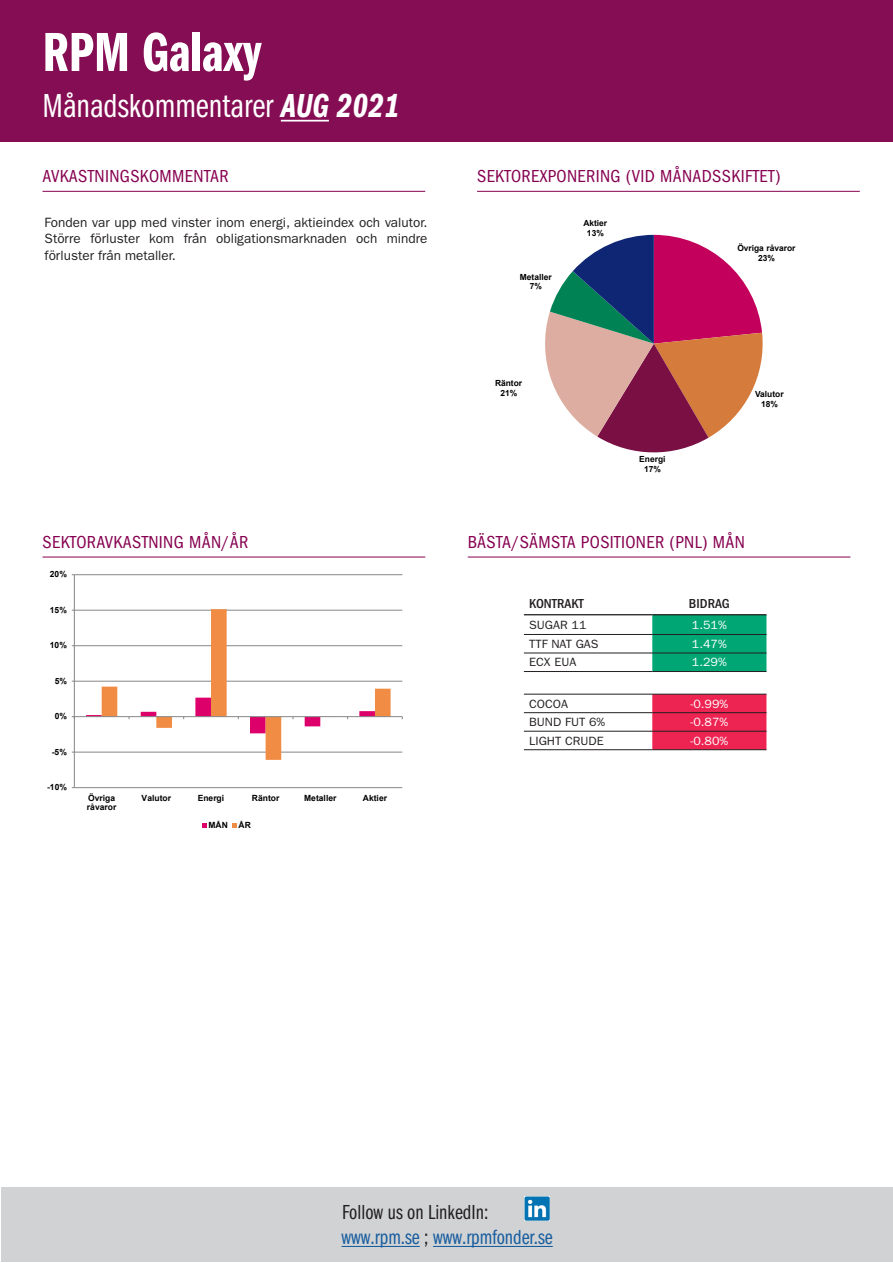
<style>
.page{position:relative;width:893px;height:1263px;background:#fff}
.page>*{position:absolute;margin:0;border:0;box-sizing:border-box;transform-origin:0 0}
.t1{font:57px "ITC Franklin Gothic Std Dm Cp";color:#fff}
.t2{font:34.5px "ITC Franklin Gothic Std Bk Cp";color:#fff}
.t3{font:21px/25.2px "ITC Franklin Gothic Std Bk Cp";color:#175d9e}
.Factsheet_Header{font:condensed 18px "ITC Franklin Gothic Std";letter-spacing:.02em;color:#860150}
.t4{font:13.5px/16.2px "ITC Franklin Gothic Std";color:#231f20;text-align:justify}
.t5{font:500 condensed 13.5px "ITC Franklin Gothic Std";color:#231f20;scale:1.04 1}
.t6{font:12px "ITC Franklin Gothic Std";color:#231f20;scale:1.04 1}
.t7{font:12px "ITC Franklin Gothic Std";color:#fff;scale:1.04 1}
.t8{font:700 8.55px/9.8px "Arial";color:#000}
.t9{font:700 8.4px/9.8px "Arial";color:#000;text-align:center}
.s1{font-family:"ITC Franklin Gothic Std Dm Cp It"}
.s2{color:#231f20}
</style>
<div class="page">
<div style="left:0;top:0;width:893px;height:141px;background:#850d53"></div>
<div style="left:1px;top:1187px;width:892px;height:75px;background:#d1d2d4"></div>
<hr style="left:341px;top:1246px;width:79px;height:1px;background:#175d9e">
<hr style="left:433px;top:1246px;width:120px;height:1px;background:#175d9e">
<img style="left:525px;top:1196px;width:25px;height:25px">
<hr style="left:477px;top:191px;width:383px;height:1px;background:#860150">
<svg style="left:545px;top:235px;width:218px;height:218px"></svg>
<hr style="left:281px;top:120px;width:48px;height:2px;background:#fff">
<hr style="left:43px;top:191px;width:382px;height:1px;background:#860150">
<hr style="left:43px;top:557px;width:382px;height:1px;background:#860150">
<hr style="left:468px;top:557px;width:382px;height:1px;background:#860150">
<hr style="left:74px;top:787px;width:328px;height:1px;background:#868686">
<hr style="left:74px;top:752px;width:328px;height:1px;background:#868686">
<hr style="left:74px;top:681px;width:328px;height:1px;background:#868686">
<hr style="left:74px;top:645px;width:328px;height:1px;background:#868686">
<hr style="left:74px;top:610px;width:328px;height:1px;background:#868686">
<hr style="left:74px;top:574px;width:328px;height:1px;background:#868686">
<hr style="left:74px;top:575px;width:1px;height:213px;background:#868686">
<hr style="left:74px;top:716px;width:328px;height:1px;background:#868686">
<svg style="left:86px;top:609px;width:305px;height:151px"></svg>
<svg style="left:202px;top:823px;width:4px;height:5px"></svg>
<svg style="left:232px;top:823px;width:5px;height:5px"></svg>
<div style="left:652px;top:615px;width:114px;height:56px;background:#00a774"></div>
<div style="left:652px;top:695px;width:114px;height:54px;background:#ed2452"></div>
<hr style="left:524px;top:614px;width:128px;height:1px;background:#231f20">
<hr style="left:652px;top:614px;width:114px;height:1px;background:#231f20">
<hr style="left:524px;top:634px;width:128px;height:1px;background:#231f20">
<hr style="left:652px;top:634px;width:114px;height:1px;background:#231f20">
<hr style="left:524px;top:653px;width:128px;height:1px;background:#231f20">
<hr style="left:652px;top:653px;width:114px;height:1px;background:#231f20">
<hr style="left:524px;top:671px;width:128px;height:1px;background:#231f20">
<hr style="left:652px;top:671px;width:114px;height:1px;background:#231f20">
<hr style="left:524px;top:694px;width:128px;height:1px;background:#231f20">
<hr style="left:652px;top:694px;width:114px;height:1px;background:#231f20">
<hr style="left:524px;top:712px;width:128px;height:1px;background:#231f20">
<hr style="left:652px;top:712px;width:114px;height:1px;background:#231f20">
<hr style="left:524px;top:731px;width:128px;height:1px;background:#231f20">
<hr style="left:652px;top:731px;width:114px;height:1px;background:#231f20">
<hr style="left:524px;top:749px;width:128px;height:1px;background:#231f20">
<hr style="left:652px;top:749px;width:114px;height:1px;background:#231f20">
<p class="t1" style="left:43px;top:21px;width:220px">RPM Galaxy</p>
<p class="t2" style="left:43px;top:87px;width:359px">Månadskommentarer <span class="s1">AUG 2021</span></p>
<p class="Factsheet_Header" style="left:43px;top:166px;width:188px">AVKASTNINGSKOMMENTAR</p>
<p class="t4" style="left:45px;top:215px;width:384px">Fonden var upp med vinster inom energi, aktieindex och valutor.<br>Större förluster kom från obligationsmarknaden och mindre förluster från metaller.</p>
<p class="Factsheet_Header" style="left:477px;top:166px;width:305px">SEKTOREXPONERING (VID MÅNADSSKIFTET)</p>
<p class="t9" style="left:520px;top:272px;width:33px">Metaller<br>7%</p>
<p class="t9" style="left:583px;top:219px;width:25px">Aktier<br>13%</p>
<p class="t9" style="left:495px;top:378px;width:29px">Räntor<br>21%</p>
<p class="t9" style="left:639px;top:454px;width:28px">Energi<br>17%</p>
<p class="t9" style="left:737px;top:243px;width:60px">Övriga råvaror<br>23%</p>
<p class="t9" style="left:755px;top:389px;width:30px">Valutor<br>18%</p>
<p class="Factsheet_Header" style="left:43px;top:532px;width:207px">SEKTORAVKASTNING MÅN/ÅR</p>
<p class="Factsheet_Header" style="left:468px;top:532px;width:279px">BÄSTA/SÄMSTA POSITIONER (PNL) MÅN</p>
<p class="t8" style="left:50px;top:570px;width:19px">20%</p>
<p class="t8" style="left:50px;top:605px;width:19px">15%</p>
<p class="t8" style="left:50px;top:641px;width:19px">10%</p>
<p class="t8" style="left:55px;top:676px;width:14px">5%</p>
<p class="t8" style="left:55px;top:712px;width:14px">0%</p>
<p class="t8" style="left:52px;top:747px;width:17px">-5%</p>
<p class="t8" style="left:47px;top:782px;width:21px">-10%</p>
<p class="t8" style="left:87px;top:793px;width:31px">Övriga råvaror</p>
<p class="t8" style="left:142px;top:793px;width:31px">Valutor</p>
<p class="t8" style="left:198px;top:793px;width:28px">Energi</p>
<p class="t8" style="left:252px;top:793px;width:29px">Räntor</p>
<p class="t8" style="left:304px;top:793px;width:34px">Metaller</p>
<p class="t8" style="left:363px;top:793px;width:26px">Aktier</p>
<p class="t8" style="left:208px;top:821px;width:21px">MÅN</p>
<p class="t8" style="left:239px;top:821px;width:14px">ÅR</p>
<p class="t5" style="left:529px;top:596px;width:54px">KONTRAKT</p>
<p class="t5" style="left:689px;top:596px;width:41px">BIDRAG</p>
<p class="t6" style="left:529px;top:618px;width:57px">SUGAR 11</p>
<p class="t7" style="left:692px;top:618px;width:35px">1.51%</p>
<p class="t6" style="left:529px;top:637px;width:68px">TTF NAT GAS</p>
<p class="t7" style="left:692px;top:637px;width:35px">1.47%</p>
<p class="t6" style="left:529px;top:655px;width:47px">ECX EUA</p>
<p class="t7" style="left:692px;top:655px;width:35px">1.29%</p>
<p class="t6" style="left:529px;top:696px;width:39px">COCOA</p>
<p class="t7" style="left:691px;top:696px;width:38px">-0.99%</p>
<p class="t6" style="left:529px;top:715px;width:75px">BUND FUT 6%</p>
<p class="t7" style="left:691px;top:715px;width:38px">-0.87%</p>
<p class="t6" style="left:529px;top:734px;width:73px">LIGHT CRUDE</p>
<p class="t7" style="left:691px;top:734px;width:38px">-0.80%</p>
<h3 class="t3" style="left:341px;top:1200px;width:213px"><span class="s2">Follow us on LinkedIn: </span>www.rpm.se <span class="s2">;</span> www.rpmfonder.se</h3>
</div>
